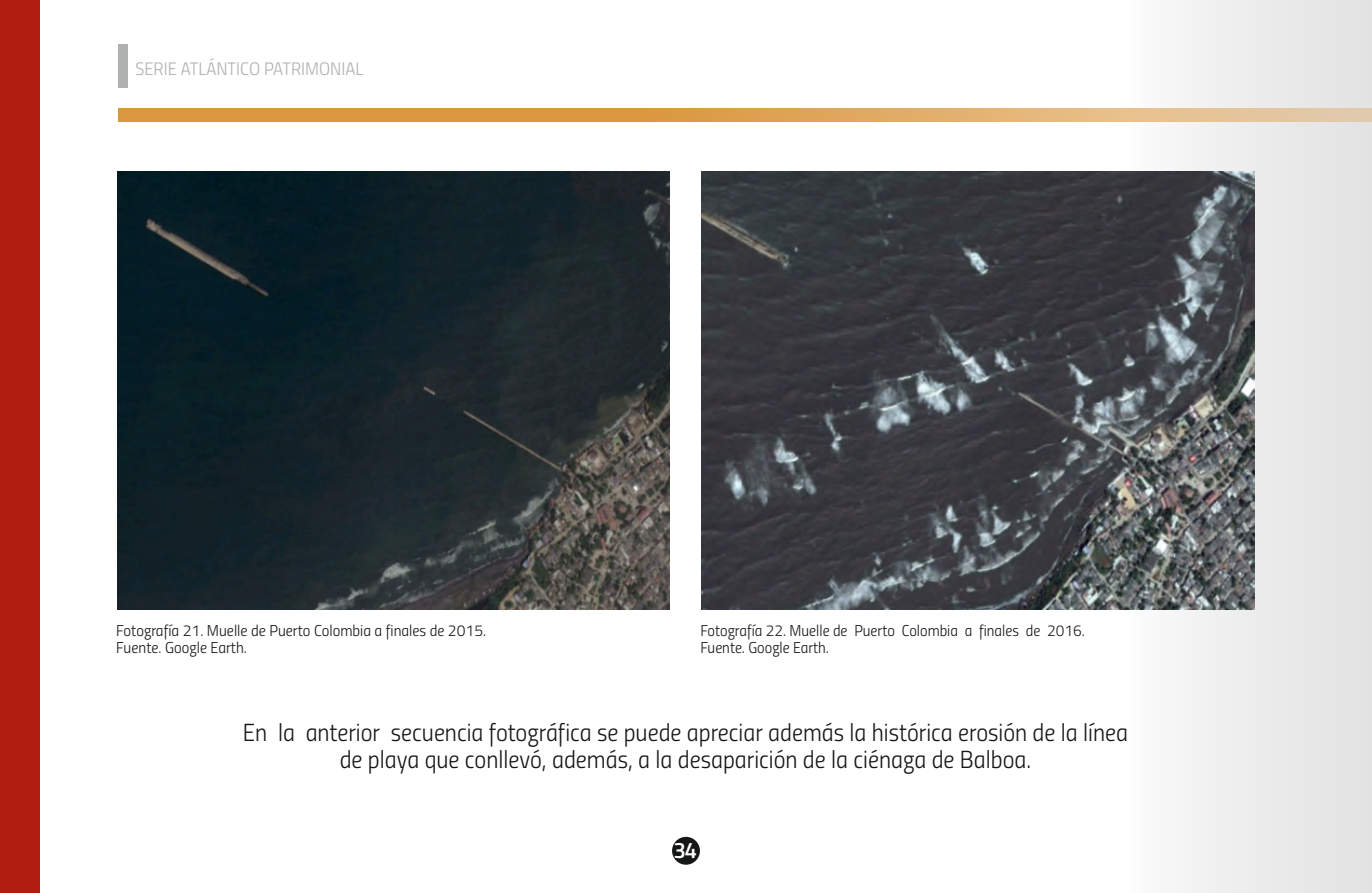
<style>
.page{position:relative;width:1372px;height:893px;background:#fff}
.page>*{position:absolute;margin:0;border:0;box-sizing:border-box;transform-origin:0 0}
.t1{font:24.75px/26.8px "Titillium Light Upright";color:#151616;text-align:center}
.t2{font:22.5px "Titillium Semibold Upright";color:#fff}
.t3{font:18px "Titillium Light Upright";color:#afb0b0}
.t4{font:15.75px/17.1px "Titillium Light Upright";color:#151616}
</style>
<div class="page">
<div style="left:1083px;top:0;width:288px;height:893px;background:linear-gradient(to right,#fff,#e0e0e1)"></div>
<div style="left:0;top:0;width:40px;height:893px;background:#b01c0e"></div>
<div style="left:119px;top:45px;width:9px;height:43px;background:#afb0b0"></div>
<div style="left:672px;top:837px;width:28px;height:28px;background:#151616;border-radius:50%"></div>
<img style="left:117px;top:171px;width:553px;height:438px">
<img style="left:701px;top:171px;width:552px;height:438px">
<svg style="left:119px;top:109px;width:1252px;height:13px;background:#dea860"></svg>
<p class="t3" style="left:135px;top:55px;width:229px">SERIE ATLÁNTICO PATRIMONIAL</p>
<p class="t4" style="left:116px;top:621px;width:371px">Fotografía 21. Muelle de Puerto Colombia a finales de 2015.<br>Fuente. Google Earth.</p>
<p class="t4" style="left:700px;top:621px;width:386px">Fotografía 22. Muelle de Puerto Colombia a finales de 2016.<br>Fuente. Google Earth.</p>
<p class="t1" style="left:243px;top:718px;width:886px">En la anterior secuencia fotográfica se puede apreciar además la histórica erosión de la línea de playa que conllevó, además, a la desaparición de la ciénaga de Balboa.</p>
<p class="t2" style="left:673px;top:833px;width:25px">34</p>
</div>
